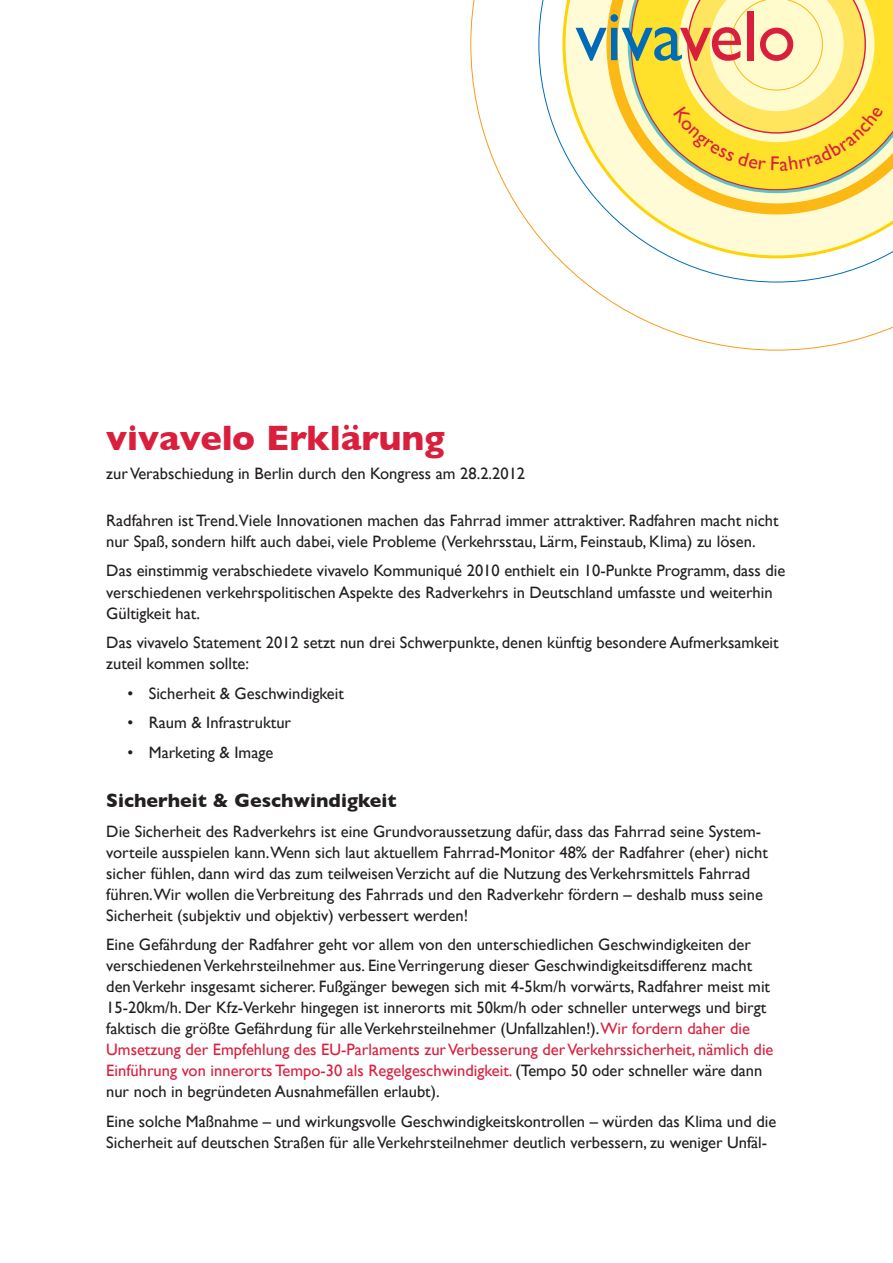
<style>
.page{position:relative;width:893px;height:1263px;background:#fff}
.page>*{position:absolute;margin:0;border:0;box-sizing:border-box;transform-origin:0 0}
.t1{font:72px "Gill Sans";letter-spacing:-.01em;color:#006cb7}
.t2{font:700 36px "Gill Sans";color:#da1f3d}
.t3{font:700 19.5px "Gill Sans";color:#231f20}
.t4{font:16.5px/21px "Gill Sans";color:#231f20}
.s1{color:#da1f3d}
</style>
<div class="page">
<svg style="left:470px;top:0;width:423px;height:351px"></svg>
<svg style="left:562px;top:0;width:331px;height:258px"></svg>
<svg style="left:606px;top:0;width:287px;height:214px"></svg>
<svg style="left:628px;top:0;width:265px;height:193px"></svg>
<svg style="left:632px;top:0;width:261px;height:189px"></svg>
<svg style="left:673px;top:0;width:210px;height:171px"></svg>
<h1 class="t1" style="left:575px;top:-5px;width:185px">viva<span class="s1">vel</span></h1>
<h2 class="t2" style="left:106px;top:417px;width:340px">vivavelo Erklärung</h2>
<p class="t4" style="left:106px;top:463px;width:420px">zur Verabschiedung in Berlin durch den Kongress am 28.2.2012</p>
<p class="t4" style="left:106px;top:510px;width:674px">Radfahren ist Trend.Viele Innovationen machen das Fahrrad immer attraktiver. Radfahren macht nicht nur Spaß, sondern hilft auch dabei, viele Probleme (Verkehrsstau, Lärm, Feinstaub, Klima) zu lösen.</p>
<p class="t4" style="left:106px;top:560px;width:681px">Das einstimmig verabschiedete vivavelo Kommuniqué 2010 enthielt ein 10-Punkte Programm, dass die verschiedenen verkehrspolitischen Aspekte des Radverkehrs in Deutschland umfasste und weiterhin<br>Gültigkeit hat.</p>
<p class="t4" style="left:106px;top:632px;width:674px">Das vivavelo Statement 2012 setzt nun drei Schwerpunkte, denen künftig besondere Aufmerksamkeit zuteil kommen sollte:</p>
<p class="t4" style="left:128px;top:682px;width:218px">• Sicherheit &amp; Geschwindigkeit</p>
<p class="t4" style="left:128px;top:712px;width:165px">• Raum &amp; Infrastruktur</p>
<p class="t4" style="left:128px;top:741px;width:147px">• Marketing &amp; Image</p>
<p class="t3" style="left:106px;top:789px;width:292px">Sicherheit &amp; Geschwindigkeit</p>
<p class="t4" style="left:106px;top:820px;width:663px">Die Sicherheit des Radverkehrs ist eine Grundvoraussetzung dafür, dass das Fahrrad seine System&shy;vorteile ausspielen kann.Wenn sich laut aktuellem Fahrrad-Monitor 48% der Radfahrer (eher) nicht sicher fühlen, dann wird das zum teilweisen Verzicht auf die Nutzung des Verkehrsmittels Fahrrad führen.Wir wollen die Verbreitung des Fahrrads und den Radverkehr fördern – deshalb muss seine Sicherheit (subjektiv und objektiv) verbessert werden!</p>
<p class="t4" style="left:106px;top:934px;width:669px">Eine Gefährdung der Radfahrer geht vor allem von den unterschiedlichen Geschwindigkeiten der verschiedenen Verkehrsteilnehmer aus. Eine Verringerung dieser Geschwindigkeitsdifferenz macht den Verkehr insgesamt sicherer. Fußgänger bewegen sich mit 4-5km/h vorwärts, Radfahrer meist mit 15-20km/h. Der Kfz-Verkehr hingegen ist innerorts mit 50km/h oder schneller unterwegs und birgt faktisch die größte Gefährdung für alle Verkehrsteilnehmer (Unfallzahlen!).<span class="s1">Wir fordern daher die Umsetzung der Empfehlung des EU-Parlaments zur Verbesserung der Verkehrssicherheit, nämlich die Einführung von innerorts Tempo-30 als Regelgeschwindigkeit.</span> (Tempo 50 oder schneller wäre dann nur noch in begründeten Ausnahmefällen erlaubt).</p>
<p class="t4" style="left:106px;top:1110px;width:672px">Eine solche Maßnahme – und wirkungsvolle Geschwindigkeitskontrollen – würden das Klima und die<br>Sicherheit auf deutschen Straßen für alle Verkehrsteilnehmer deutlich verbessern, zu weniger Unfäl-</p>
</div>
